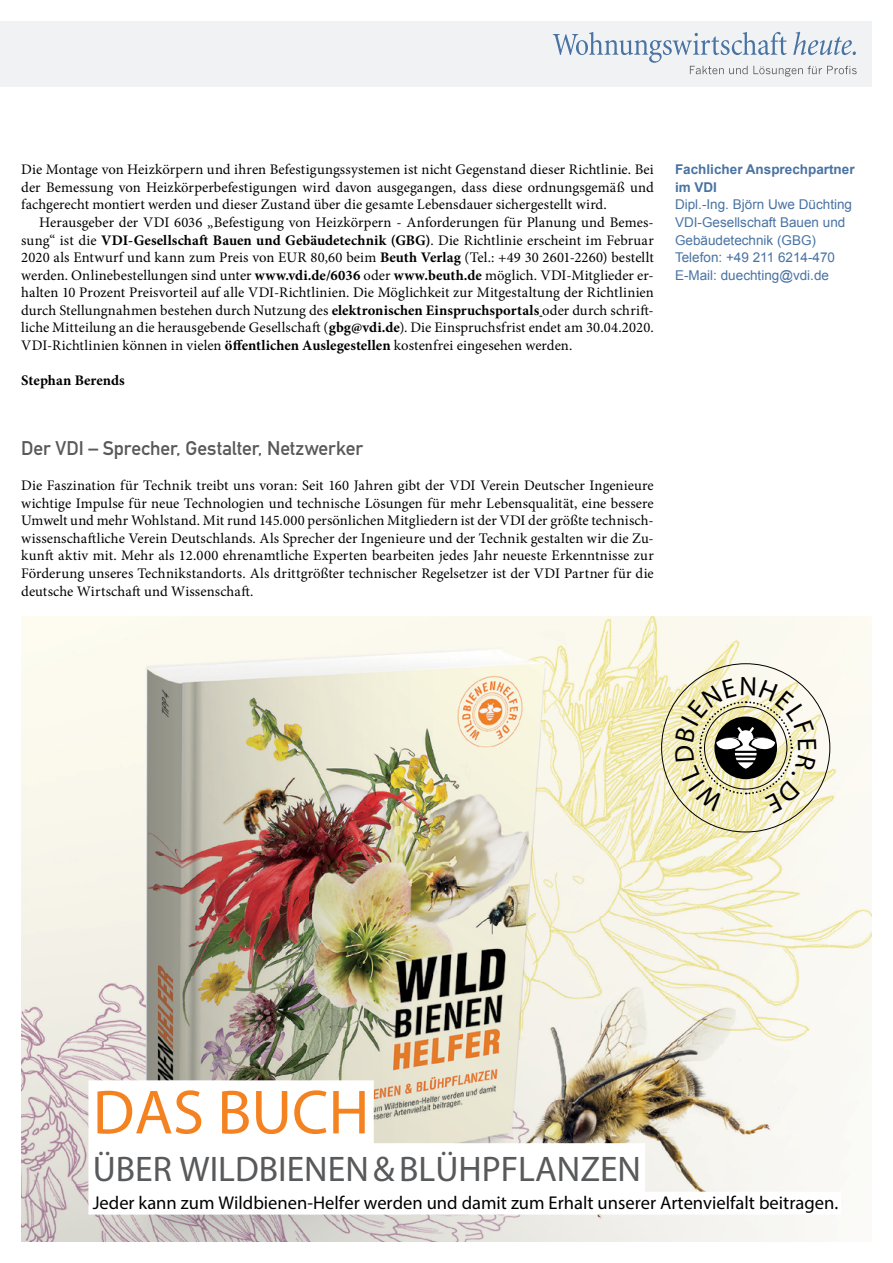
<style>
.page{position:relative;width:893px;height:1263px;background:#fff}
.page>*{position:absolute;margin:0;border:0;box-sizing:border-box;transform-origin:0 0}
.t1{font:700 condensed 62.85px "Helvetica";color:#f58220}
.t2{font:700 condensed 35.7px "Helvetica";color:#58595b}
.t3{font:19.5px "DIN Mittelschrift";letter-spacing:-.005em;color:#595959}
.t4{font:condensed 18.6px "Helvetica";color:#000}
.t5{font:14.7px/17.5px "Minion Pro";letter-spacing:.005em;color:#000;text-align:justify}
.t6{font:700 14.7px "Minion Pro";color:#000}
.t7{font:13.5px/17.5px "Arial";color:#4973a3}
.t8{font:700 13.5px/17.5px "Arial";color:#4973a3}
.s1{font-weight:700}
</style>
<div class="page">
<div style="left:0;top:21px;width:872px;height:66px;background:#f1f2f3"></div>
<svg style="left:553px;top:32px;width:304px;height:45px"></svg>
<img style="left:21px;top:617px;width:850px;height:625px">
<svg style="left:88px;top:1080px;width:753px;height:134px"></svg>
<svg style="left:674px;top:677px;width:142px;height:136px"></svg>
<p class="t5" style="left:21px;top:161px;width:634px">Die Montage von Heizkörpern und ihren Befestigungssystemen ist nicht Gegenstand dieser Richtlinie. Bei der Bemessung von Heizkörperbefestigungen wird davon ausgegangen, dass diese ordnungsgemäß und fachgerecht montiert werden und dieser Zustand über die gesamte Lebensdauer sichergestellt wird.</p>
<p class="t5" style="left:21px;top:214px;width:634px;text-indent:18px">Herausgeber der VDI 6036 „Befestigung von Heizkörpern - Anforderungen für Planung und Bemes&shy;sung“ ist die <span class="s1">VDI-Gesellschaft Bauen und Gebäudetechnik (GBG)</span>. Die Richtlinie erscheint im Februar 2020 als Entwurf und kann zum Preis von EUR 80,60 beim <span class="s1">Beuth Verlag</span> (Tel.: +49 30 2601-2260) bestellt werden. Onlinebestellungen sind unter <span class="s1">www.vdi.de/6036</span> oder <span class="s1">www.beuth.de</span> möglich. VDI-Mitglieder er&shy;halten 10 Prozent Preisvorteil auf alle VDI-Richtlinien. Die Möglichkeit zur Mitgestaltung der Richtlinien durch Stellungnahmen bestehen durch Nutzung des <span class="s1">elektronischen Einspruchsportals</span> oder durch schrift&shy;liche Mitteilung an die herausgebende Gesellschaft (<span class="s1">gbg@vdi.de</span>). Die Einspruchsfrist endet am 30.04.2020.<br>VDI-Richtlinien können in vielen <span class="s1">öffentlichen Auslegestellen</span> kostenfrei eingesehen werden.</p>
<p class="t6" style="left:21px;top:370px;width:105px">Stephan Berends</p>
<h3 class="t3" style="left:21px;top:437px;width:343px">Der VDI – Sprecher, Gestalter, Netzwerker</h3>
<p class="t5" style="left:21px;top:477px;width:634px">Die Faszination für Technik treibt uns voran: Seit 160 Jahren gibt der VDI Verein Deutscher Ingenieure wichtige Impulse für neue Technologien und technische Lösungen für mehr Lebensqualität, eine bessere Umwelt und mehr Wohlstand. Mit rund 145.000 persönlichen Mitgliedern ist der VDI der größte technisch&shy;wissenschaftliche Verein Deutschlands. Als Sprecher der Ingenieure und der Technik gestalten wir die Zu&shy;kunft aktiv mit. Mehr als 12.000 ehrenamtliche Experten bearbeiten jedes Jahr neueste Erkenntnisse zur Förderung unseres Technikstandorts. Als drittgrößter technischer Regelsetzer ist der VDI Partner für die deutsche Wirtschaft und Wissenschaft.</p>
<p class="t8" style="left:675px;top:161px;width:181px">Fachlicher Ansprechpartner im VDI</p>
<p class="t7" style="left:675px;top:196px;width:179px">Dipl.-Ing. Björn Uwe Düchting<br>VDI-Gesellschaft Bauen und<br>Gebäudetechnik (GBG)<br>Telefon: +49 211 6214-470<br>E-Mail: duechting@vdi.de</p>
<h1 class="t1" style="left:93px;top:1073px;width:278px">DAS BUCH</h1>
<h2 class="t2" style="left:93px;top:1147px;width:550px">ÜBER WILDBIENEN&amp;BLÜHPFLANZEN</h2>
<p class="t4" style="left:93px;top:1192px;width:747px">Jeder kann zum Wildbienen-Helfer werden und damit zum Erhalt unserer Artenvielfalt beitragen.</p>
</div>
